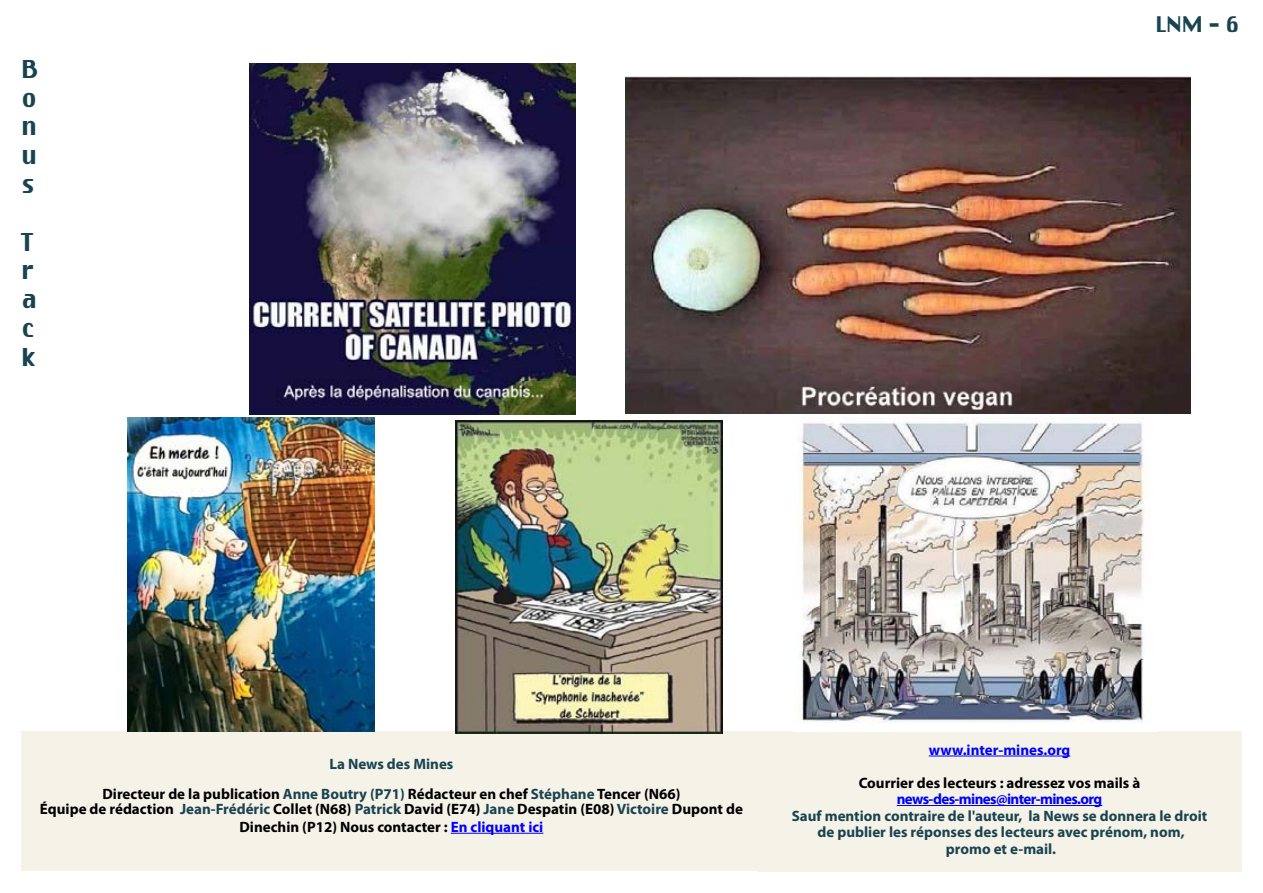
<style>
.page{position:relative;width:1263px;height:893px;background:#fff}
.page>*{position:absolute;margin:0;border:0;box-sizing:border-box;transform-origin:0 0}
.t1{font:24px/28.8px "Virtue";color:#1a4350;text-align:justify}
.t2{font:21px "Virtue";color:#1a4350}
.t3{font:700 15px/30px "Myriad Pro";color:#000;text-align:center}
.t4{font:700 15px/16.5px "Myriad Pro";color:#1a4350;text-align:center}
.t5{font:700 15px "Myriad Pro";letter-spacing:-.04em;color:#00f}
.t6{font:700 15px "Myriad Pro";color:#00f}
.s1{color:#1a4350}
.s2{color:#00f}
</style>
<div class="page">
<div style="left:21px;top:731px;width:736px;height:140px;background:#f5f2e8"></div>
<hr style="left:451px;top:833px;width:92px;height:1px;background:#00f">
<div style="left:757px;top:731px;width:485px;height:141px;background:#f5f2e8"></div>
<hr style="left:929px;top:756px;width:141px;height:1px;background:#00f">
<hr style="left:897px;top:805px;width:205px;height:1px;background:#00f">
<img style="left:250px;top:64px;width:325px;height:350px">
<img style="left:626px;top:77px;width:565px;height:337px">
<img style="left:128px;top:417px;width:246px;height:314px">
<img style="left:455px;top:421px;width:268px;height:312px">
<img style="left:801px;top:417px;width:344px;height:306px">
<h1 class="t1" style="left:21px;top:54px;width:20px">B o n u s</h1>
<h1 class="t1" style="left:21px;top:227px;width:18px;text-align:left">T r a c k</h1>
<h2 class="t2" style="left:1155px;top:11px;width:86px">LNM - 6</h2>
<p class="t3" style="left:102px;top:748px;width:579px"><span class="s1">La News des Mines<br></span>Directeur de la publication <span class="s1">Anne Boutry (P71)</span> Rédacteur en chef <span class="s1">Stéphane</span> Tencer (N66)</p>
<p class="t3" style="left:40px;top:799px;width:704px;line-height:18px">Équipe de rédaction <span class="s1">Jean-Frédéric</span> Collet (N68) <span class="s1">Patrick</span> David (E74) <span class="s1">Jane</span> Despatin (E08) <span class="s1">Victoire</span> Dupont de<br>Dinechin (P12) Nous contacter : <span class="s2">En cliquant ici</span></p>
<p class="t6" style="left:929px;top:740px;width:143px">www.inter-mines.org</p>
<p class="t3" style="left:859px;top:767px;width:283px">Courrier des lecteurs : adressez vos mails à</p>
<p class="t5" style="left:897px;top:789px;width:207px">news-des-mines@inter-mines.org</p>
<p class="t4" style="left:792px;top:807px;width:417px">Sauf mention contraire de l'auteur, la News se donnera le droit de publier les réponses des lecteurs avec prénom, nom,<br>promo et e-mail.</p>
</div>
